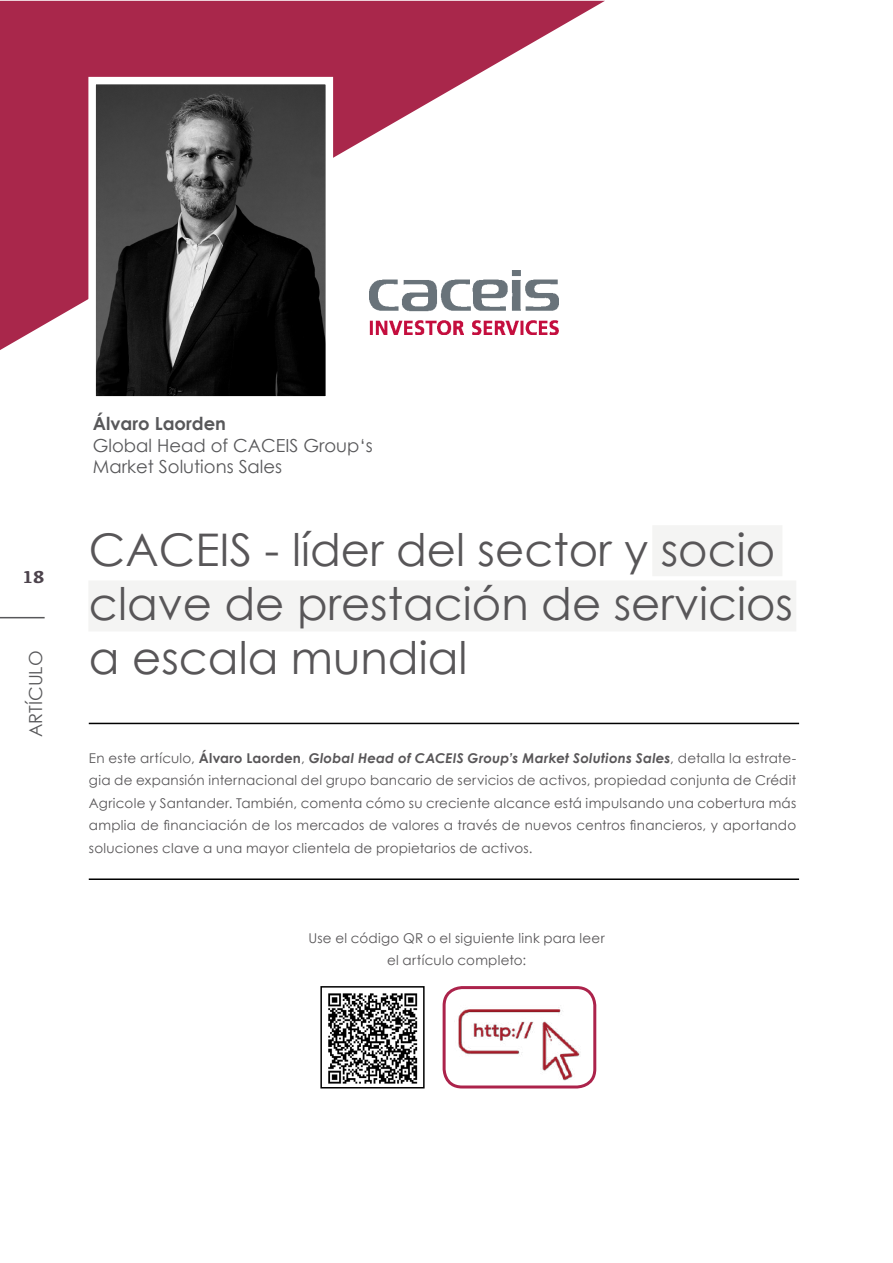
<style>
.page{position:relative;width:893px;height:1263px;background:#fff}
.page>*{position:absolute;margin:0;border:0;box-sizing:border-box;transform-origin:0 0}
.t1{font:45px/54px "Century Gothic";color:#585658}
.t2{font:18px/21.6px "Century Gothic";color:#58585a}
.t3{font:700 18px "Century Gothic";color:#58585a}
.t4{font:700 18px "Kefa";color:#4c434c}
.t5{font:13.5px/22.5px "Century Gothic";letter-spacing:.015em;color:#585658;text-align:justify}
.s1{font-weight:700}
.s2{font-weight:700;font-style:italic}
</style>
<div class="page">
<hr style="left:89px;top:723px;width:710px;height:1px;background:#000">
<hr style="left:89px;top:878px;width:710px;height:2px;background:#000">
<hr style="left:0;top:617px;width:45px;height:1px;background:#58585a">
<div style="left:88px;top:580px;width:708px;height:51px;background:#f4f4f3"></div>
<div style="left:652px;top:525px;width:130px;height:51px;background:#f4f4f3"></div>
<img style="left:328px;top:993px;width:90px;height:91px">
<div style="left:320px;top:986px;width:105px;height:102px;border:2px solid #000"></div>
<img style="left:444px;top:1007px;width:151px;height:78px">
<div style="left:443px;top:986px;width:153px;height:102px;border:3px solid #ac234b;border-radius:18px"></div>
<svg style="left:0;top:1px;width:605px;height:349px;fill:#a9274b"></svg>
<img style="left:97px;top:86px;width:227px;height:309px">
<div style="left:88px;top:77px;width:245px;height:327px;border:8px solid #fff"></div>
<img style="left:370px;top:271px;width:189px;height:64px">
<h2 class="t4" style="left:22px;top:564px;width:24px">18</h2>
<h2 class="t2" style="left:25px;top:737px;width:88px;rotate:-90deg">ARTÍCULO</h2>
<h2 class="t3" style="left:93px;top:412px;width:135px">Álvaro Laorden</h2>
<h2 class="t2" style="left:93px;top:434px;width:281px">Global Head of CACEIS Group‘s<br>Market Solutions Sales</h2>
<h1 class="t1" style="left:89px;top:522px;width:706px">CACEIS - líder del sector y socio clave de prestación de servicios a escala mundial</h1>
<p class="t5" style="left:89px;top:746px;width:709px">En este artículo, <span class="s1">Álvaro Laorden</span>, <span class="s2">Global Head of CACEIS Group’s Market Solutions Sales</span>, detalla la estrate&shy;gia de expansión internacional del grupo bancario de servicios de activos, propiedad conjunta de Crédit Agricole y Santander. También, comenta cómo su creciente alcance está impulsando una cobertura más amplia de financiación de los mercados de valores a través de nuevos centros financieros, y aportando soluciones clave a una mayor clientela de propietarios de activos.</p>
<p class="t5" style="left:308px;top:926px;width:298px;text-align:center">Use el código QR o el siguiente link para leer el artículo completo:</p>
</div>
